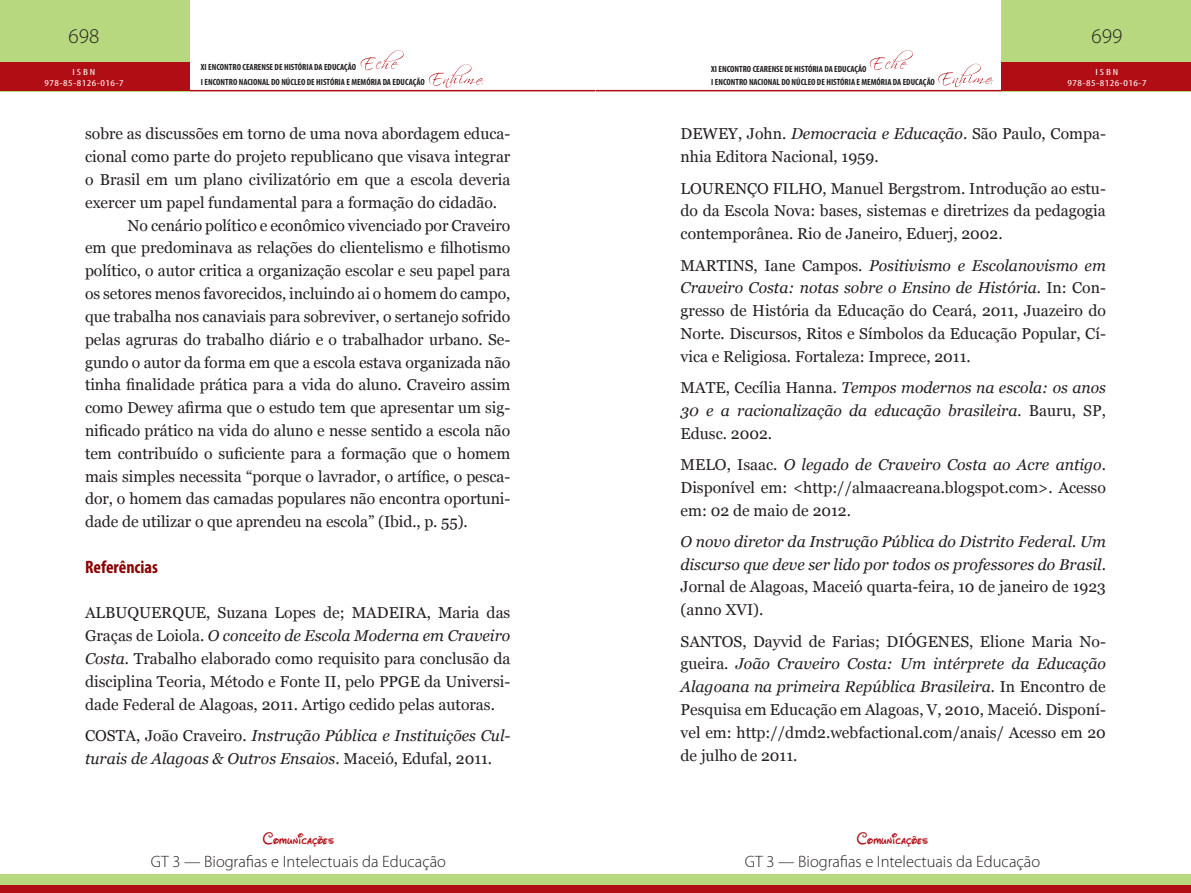
<style>
.page{position:relative;width:1191px;height:893px;background:#fff}
.page>*{position:absolute;margin:0;border:0;box-sizing:border-box;transform-origin:0 0}
.t1{font:300 21px "Myriad Pro";color:#231f20}
.TÍTULO_02{font:700 condensed 18px "Myriad Pro";color:#8b0202}
.t2{font:300 16.5px "Myriad Pro";color:#231f20}
.t3{font:16.5px "Waltograph";letter-spacing:.01em;color:#b00d15}
.t4{font:15.75px/22.8px "Georgia";color:#231f20;text-align:justify}
.t5{font:italic 15.75px/22.8px "Georgia";color:#231f20;text-align:justify}
.t6{font:700 condensed 9px/15px "Myriad Pro";color:#231f20}
.t7{font:condensed 9px/10.8px "Myriad Pro";letter-spacing:.04em;color:#fff;text-align:center;scale:1.3 1}
.s1{font-style:italic}
.s2{font-style:normal}
</style>
<div class="page">
<hr style="left:189px;top:90px;width:406px;height:1px;background:#b00d15">
<hr style="left:595px;top:90px;width:407px;height:1px;background:#b00d15">
<div style="left:0;top:0;width:189px;height:91px;background:#b7d87e"></div>
<div style="left:1001px;top:0;width:190px;height:91px;background:#b7d87e"></div>
<div style="left:0;top:63px;width:189px;height:28px;background:#b00d15"></div>
<div style="left:1001px;top:63px;width:190px;height:28px;background:#b00d15"></div>
<svg style="left:361px;top:50px;width:43px;height:20px"></svg>
<svg style="left:869px;top:50px;width:43px;height:20px"></svg>
<svg style="left:429px;top:64px;width:55px;height:24px"></svg>
<svg style="left:938px;top:64px;width:55px;height:23px"></svg>
<div style="left:0;top:874px;width:595px;height:19px;background:#b7d87e"></div>
<div style="left:595px;top:874px;width:596px;height:19px;background:#b7d87e"></div>
<div style="left:0;top:885px;width:595px;height:8px;background:#b00d15"></div>
<div style="left:595px;top:885px;width:596px;height:8px;background:#b00d15"></div>
<h1 class="t1" style="left:69px;top:24px;width:32px">698</h1>
<h1 class="t1" style="left:1091px;top:24px;width:32px">699</h1>
<p class="t6" style="left:201px;top:60px;width:225px">XI ENCONTRO CEARENSE DE HISTÓRIA DA EDUCAÇÃO<br>I ENCONTRO NACIONAL DO NÚCLEO DE HISTÓRIA E MEMÓRIA DA EDUCAÇÃO</p>
<p class="t6" style="left:711px;top:62px;width:225px;line-height:13.2px">XI ENCONTRO CEARENSE DE HISTÓRIA DA EDUCAÇÃO<br>I ENCONTRO NACIONAL DO NÚCLEO DE HISTÓRIA E MEMÓRIA DA EDUCAÇÃO</p>
<p class="t7" style="left:44px;top:66px;width:62px">ISBN<br>978-85-8126-016-7</p>
<p class="t7" style="left:1067px;top:66px;width:62px">ISBN<br>978-85-8126-016-7</p>
<p class="t4" style="left:85px;top:123px;width:427px">sobre as discussões em torno de uma nova abordagem educa&shy;cional como parte do projeto republicano que visava integrar o Brasil em um plano civilizatório em que a escola deveria exercer um papel fundamental para a formação do cidadão.</p>
<p class="t4" style="left:85px;top:214px;width:427px;text-indent:43px">No cenário político e econômico vivenciado por Craveiro em que predominava as relações do clientelismo e filhotismo político, o autor critica a organização escolar e seu papel para os setores menos favorecidos, incluindo ai o homem do campo, que trabalha nos canaviais para sobreviver, o sertanejo sofrido pelas agruras do trabalho diário e o trabalhador urbano. Se&shy;gundo o autor da forma em que a escola estava organizada não tinha finalidade prática para a vida do aluno. Craveiro assim como Dewey afirma que o estudo tem que apresentar um sig&shy;nificado prático na vida do aluno e nesse sentido a escola não tem contribuído o suficiente para a formação que o homem mais simples necessita “porque o lavrador, o artífice, o pesca&shy;dor, o homem das camadas populares não encontra oportuni&shy;dade de utilizar o que aprendeu na escola” (Ibid., p. 55).</p>
<p class="TÍTULO_02" style="left:85px;top:555px;width:74px">Referências</p>
<p class="t4" style="left:85px;top:602px;width:427px">ALBUQUERQUE, Suzana Lopes de; MADEIRA, Maria das Graças de Loiola. <span class="s1">O conceito de Escola Moderna em Craveiro Costa.</span> Trabalho elaborado como requisito para conclusão da disciplina Teoria, Método e Fonte II, pelo PPGE da Universi&shy;dade Federal de Alagoas, 2011. Artigo cedido pelas autoras.</p>
<p class="t5" style="left:85px;top:724px;width:427px"><span class="s2">COSTA, João Craveiro.</span> Instrução Pública e Instituições Cul&shy;turais de Alagoas &amp; Outros Ensaios<span class="s2">. Maceió, Edufal, 2011.</span></p>
<p class="t3" style="left:263px;top:826px;width:73px">Comunicações</p>
<p class="t2" style="left:151px;top:852px;width:297px">GT 3 — Biografias e Intelectuais da Educação</p>
<p class="t4" style="left:680px;top:123px;width:427px">DEWEY, John. <span class="s1">Democracia e Educação</span>. São Paulo, Compa&shy;nhia Editora Nacional, 1959.</p>
<p class="t4" style="left:680px;top:177px;width:427px">LOURENÇO FILHO, Manuel Bergstrom. Introdução ao estu&shy;do da Escola Nova: bases, sistemas e diretrizes da pedagogia contemporânea. Rio de Janeiro, Eduerj, 2002.</p>
<p class="t4" style="left:680px;top:254px;width:427px">MARTINS, Iane Campos. <span class="s1">Positivismo e Escolanovismo em Craveiro Costa: notas sobre o Ensino de História.</span> In: Con&shy;gresso de História da Educação do Ceará, 2011, Juazeiro do Norte. Discursos, Ritos e Símbolos da Educação Popular, Cí&shy;vica e Religiosa. Fortaleza: Imprece, 2011.</p>
<p class="t5" style="left:680px;top:376px;width:427px"><span class="s2">MATE, Cecília Hanna.</span> Tempos modernos na escola: os anos 30 e a racionalização da educação brasileira. <span class="s2">Bauru, SP, Edusc. 2002.</span></p>
<p class="t4" style="left:680px;top:453px;width:427px">MELO, Isaac. <span class="s1">O legado de Craveiro Costa ao Acre antigo</span>.<br>Disponível em: &lt;http://almaacreana.blogspot.com&gt;. Acesso em: 02 de maio de 2012.</p>
<p class="t5" style="left:680px;top:530px;width:427px">O novo diretor da Instrução Pública do Distrito Federal. Um discurso que deve ser lido por todos os professores do Brasil<span class="s2">.<br>Jornal de Alagoas, Maceió quarta-feira, 10 de janeiro de 1923 (anno XVI).</span></p>
<p class="t4" style="left:680px;top:630px;width:427px">SANTOS, Dayvid de Farias; DIÓGENES, Elione Maria No&shy;gueira. <span class="s1">João Craveiro Costa: Um intérprete da Educação Alagoana na primeira República Brasileira.</span> In Encontro de Pesquisa em Educação em Alagoas, V, 2010, Maceió. Disponí&shy;vel em: http://dmd2.webfactional.com/anais/ Acesso em 20 de julho de 2011.</p>
<p class="t3" style="left:857px;top:826px;width:73px">Comunicações</p>
<p class="t2" style="left:745px;top:852px;width:297px">GT 3 — Biografias e Intelectuais da Educação</p>
</div>
